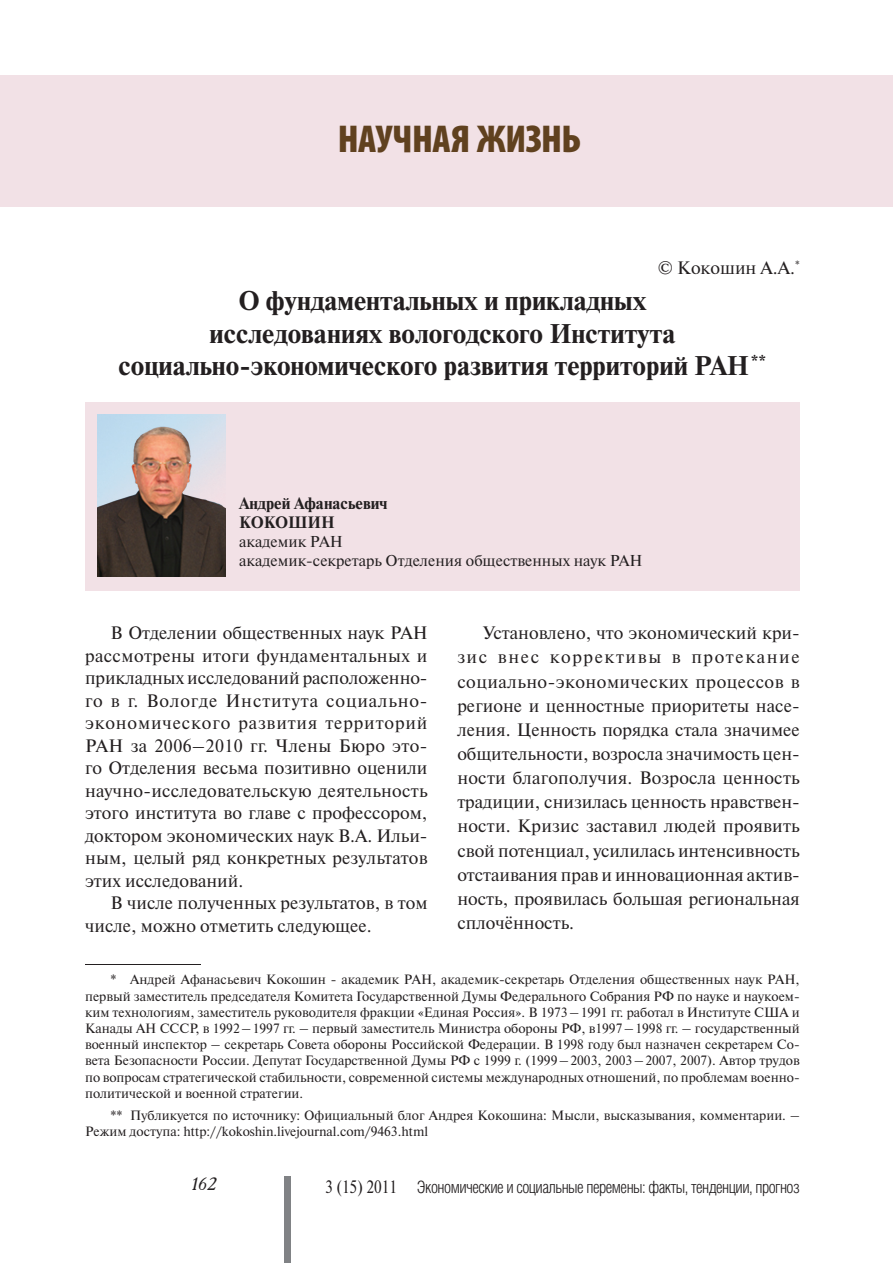
<style>
.page{position:relative;width:893px;height:1263px;background:#fff}
.page>*{position:absolute;margin:0;border:0;box-sizing:border-box;transform-origin:0 0}
.t1{font:900 condensed 39px "Myriad Pro";letter-spacing:-.01em;color:#60411f}
.t2{font:700 27px/32.4px "Newton C";color:#231f20;text-align:center}
.t3{font:18px/22.5px "Newton C";color:#231f20;text-align:justify}
.t4{font:italic 18px "Academy";color:#231f20}
.t5{font:300 16.95px "Helios Cond";letter-spacing:-.03em;color:#231f20}
.t6{font:700 16.5px/19.8px "Newton C";color:#231f20}
.t7{font:15.75px/18.9px "Newton C";color:#231f20}
.t8{font:13.5px/16.2px "Newton C";color:#231f20}
.s1{font-family:"Newton C";font-weight:400;font-size:18px}
</style>
<div class="page">
<div style="left:284px;top:1177px;width:6px;height:86px;background:#808285"></div>
<div style="left:85px;top:402px;width:714px;height:189px;background:#f2e1e6"></div>
<hr style="left:85px;top:964px;width:116px;height:1px;background:#231f20">
<img style="left:98px;top:415px;width:127px;height:161px">
<h1 class="t1" style="left:338px;top:115px;width:245px">НАУЧНАЯ ЖИЗНЬ</h1>
<p class="t3" style="left:657px;top:258px;width:143px">© Кокошин А.А.<sup>*</sup></p>
<h2 class="t2" style="left:119px;top:287px;width:649px">О фундаментальных и прикладных<br>исследованиях вологодского Института социально-экономического развития территорий РАН<sup>**</sup></h2>
<p class="t6" style="left:239px;top:494px;width:150px">Андрей Афанасьевич<br>КОКОШИН</p>
<p class="t7" style="left:239px;top:534px;width:405px">академик РАН<br>академик-секретарь Отделения общественных наук РАН</p>
<p class="t3" style="left:85px;top:623px;width:344px;text-indent:26px">В Отделении общественных наук РАН рассмотрены итоги фундаментальных и прикладных исследований расположенно&shy;го в г. Вологде Института социально&shy;экономического развития территорий РАН за 2006–2010 гг. Члены Бюро это&shy;го Отделения весьма позитивно оценили научно-исследовательскую деятельность этого института во главе с профессором, доктором экономических наук В.А. Ильи&shy;ным, целый ряд конкретных результатов этих исследований.</p>
<p class="t3" style="left:85px;top:893px;width:344px;text-indent:26px">В числе полученных результатов, в том числе, можно отметить следующее.</p>
<p class="t3" style="left:457px;top:622px;width:344px;line-height:24.2px;text-indent:26px">Установлено, что экономический кри&shy;зис внес коррективы в протекание социально-экономических процессов в регионе и ценностные приоритеты насе&shy;ления. Ценность порядка стала значимее общительности, возросла значимость цен&shy;ности благополучия. Возросла ценность традиции, снизилась ценность нравствен&shy;ности. Кризис заставил людей проявить свой потенциал, усилилась интенсивность отстаивания прав и инновационная актив&shy;ность, проявилась большая региональная сплочённость.</p>
<p class="t8" style="left:85px;top:973px;width:716px;text-align:justify;text-indent:26px">* Андрей Афанасьевич Кокошин - академик РАН, академик-секретарь Отделения общественных наук РАН, первый заместитель председателя Комитета Государственной Думы Федерального Собрания РФ по науке и наукоем&shy;ким технологиям, заместитель руководителя фракции «Единая Россия». В 1973 – 1991 гг. работал в Институте США и Канады АН СССР, в 1992 – 1997 гг. – первый заместитель Министра обороны РФ, в1997 – 1998 гг. – государственный военный инспектор – секретарь Совета обороны Российской Федерации. В 1998 году был назначен секретарем Со&shy;вета Безопасности России. Депутат Государственной Думы РФ с 1999 г. (1999 – 2003, 2003 – 2007, 2007). Автор трудов по вопросам стратегической стабильности, современной системы международных отношений, по проблемам военно&shy;политической и военной стратегии.</p>
<p class="t8" style="left:85px;top:1108px;width:716px;text-indent:26px">** Публикуется по источнику: Официальный блог Андрея Кокошина: Мысли, высказывания, комментарии. –<br>Режим доступа: http://kokoshin.livejournal.com/9463.html</p>
<p class="t4" style="left:191px;top:1175px;width:27px">162</p>
<p class="t5" style="left:325px;top:1177px;width:476px"><span class="s1">3 (15) 2011</span> Экономические и социальные перемены: факты, тенденции, прогноз</p>
</div>
